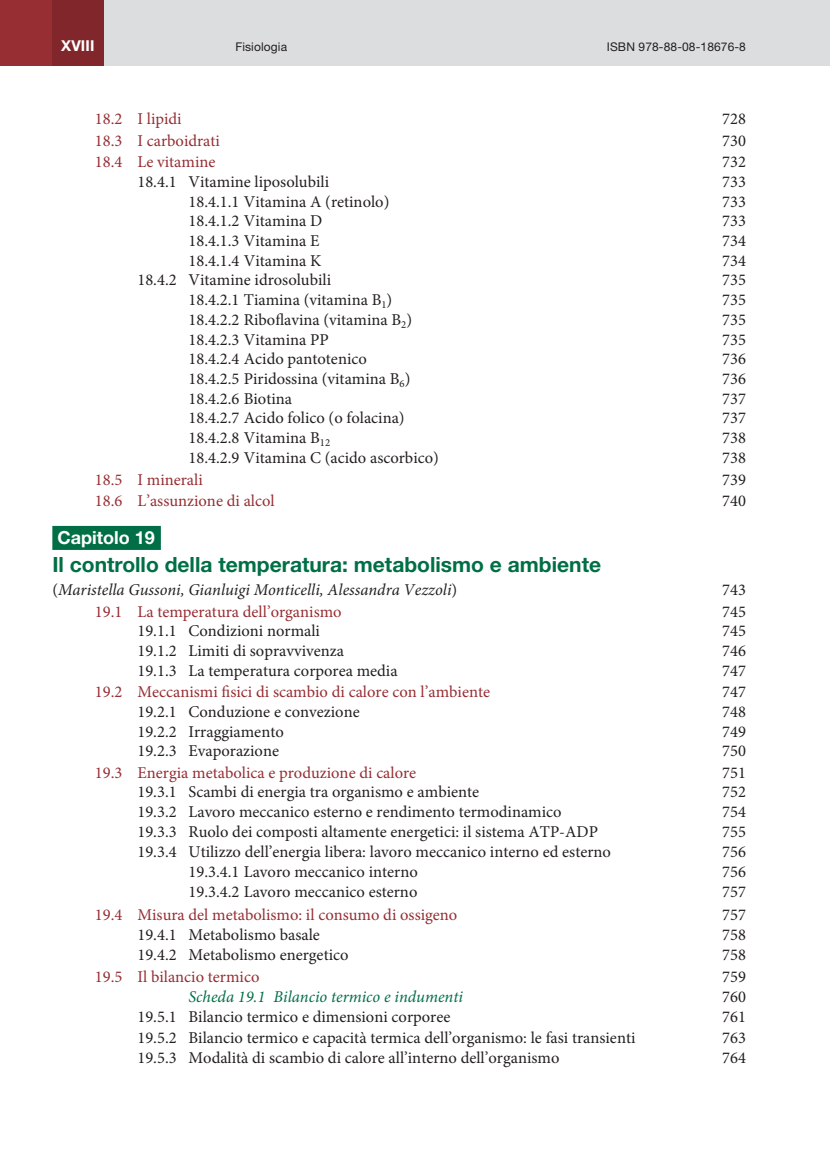
<style>
.page{position:relative;width:830px;height:1150px;background:#fff}
.page>*{position:absolute;margin:0;border:0;box-sizing:border-box;transform-origin:0 0}
.t1{font:700 21px "Helvetica Neue LT Std";color:#016f45}
.t2{font:700 18px "Helvetica Neue LT Std";color:#fff}
.t3{font:16.5px "Minion Pro";color:#231f20}
.t4{font:16.5px "Minion Pro";color:#962e33}
.t5{font:italic 16.5px "Minion Pro";color:#231f20}
.t6{font:italic 16.5px "Minion Pro";color:#016f45}
.t7{font:700 15px "Helvetica Neue LT Std";letter-spacing:.01em;color:#fff}
.t8{font:12px "Helvetica Neue LT Std";letter-spacing:.01em;color:#231f20}
.s1{font-style:normal}
</style>
<div class="page">
<div style="left:52px;top:0;width:777px;height:65px;background:#dcdddf"></div>
<div style="left:0;top:0;width:103px;height:65px;background:linear-gradient(to right,#9c3035,#7b252a)"></div>
<div style="left:52px;top:526px;width:109px;height:24px;background:#016f45"></div>
<p class="t7" style="left:61px;top:37px;width:35px">XVIII</p>
<p class="t8" style="left:235px;top:40px;width:53px">Fisiologia</p>
<p class="t8" style="left:606px;top:40px;width:141px">ISBN 978-88-08-18676-8</p>
<p class="t4" style="left:95px;top:108px;width:88px">18.2 I lipidi</p>
<p class="t3" style="left:722px;top:108px;width:25px">728</p>
<p class="t4" style="left:95px;top:129px;width:126px">18.3 I carboidrati</p>
<p class="t3" style="left:722px;top:129px;width:25px">730</p>
<p class="t4" style="left:95px;top:151px;width:122px">18.4 Le vitamine</p>
<p class="t3" style="left:722px;top:151px;width:25px">732</p>
<p class="t3" style="left:137px;top:170px;width:193px">18.4.1 Vitamine liposolubili</p>
<p class="t3" style="left:722px;top:170px;width:25px">733</p>
<p class="t3" style="left:188px;top:190px;width:202px">18.4.1.1 Vitamina A (retinolo)</p>
<p class="t3" style="left:722px;top:190px;width:25px">733</p>
<p class="t3" style="left:188px;top:210px;width:135px">18.4.1.2 Vitamina D</p>
<p class="t3" style="left:722px;top:210px;width:25px">733</p>
<p class="t3" style="left:188px;top:230px;width:132px">18.4.1.3 Vitamina E</p>
<p class="t3" style="left:722px;top:230px;width:25px">734</p>
<p class="t3" style="left:188px;top:249px;width:134px">18.4.1.4 Vitamina K</p>
<p class="t3" style="left:722px;top:249px;width:25px">734</p>
<p class="t3" style="left:137px;top:269px;width:195px">18.4.2 Vitamine idrosolubili</p>
<p class="t3" style="left:722px;top:269px;width:25px">735</p>
<p class="t3" style="left:188px;top:289px;width:205px">18.4.2.1 Tiamina (vitamina B<sub>1</sub>)</p>
<p class="t3" style="left:722px;top:289px;width:25px">735</p>
<p class="t3" style="left:188px;top:308px;width:225px">18.4.2.2 Riboflavina (vitamina B<sub>2</sub>)</p>
<p class="t3" style="left:722px;top:308px;width:25px">735</p>
<p class="t3" style="left:188px;top:328px;width:142px">18.4.2.3 Vitamina PP</p>
<p class="t3" style="left:722px;top:328px;width:25px">735</p>
<p class="t3" style="left:188px;top:348px;width:180px">18.4.2.4 Acido pantotenico</p>
<p class="t3" style="left:722px;top:348px;width:25px">736</p>
<p class="t3" style="left:188px;top:367px;width:223px">18.4.2.5 Piridossina (vitamina B<sub>6</sub>)</p>
<p class="t3" style="left:722px;top:367px;width:25px">736</p>
<p class="t3" style="left:188px;top:387px;width:105px">18.4.2.6 Biotina</p>
<p class="t3" style="left:722px;top:387px;width:25px">737</p>
<p class="t3" style="left:188px;top:407px;width:217px">18.4.2.7 Acido folico (o folacina)</p>
<p class="t3" style="left:722px;top:407px;width:25px">737</p>
<p class="t3" style="left:188px;top:427px;width:143px">18.4.2.8 Vitamina B<sub>12</sub></p>
<p class="t3" style="left:722px;top:427px;width:25px">738</p>
<p class="t3" style="left:188px;top:446px;width:252px">18.4.2.9 Vitamina C (acido ascorbico)</p>
<p class="t3" style="left:722px;top:446px;width:25px">738</p>
<p class="t4" style="left:95px;top:468px;width:109px">18.5 I minerali</p>
<p class="t3" style="left:722px;top:468px;width:25px">739</p>
<p class="t4" style="left:95px;top:489px;width:181px">18.6 L’assunzione di alcol</p>
<p class="t3" style="left:722px;top:489px;width:25px">740</p>
<p class="t2" style="left:57px;top:526px;width:99px">Capitolo 19</p>
<p class="t1" style="left:52px;top:552px;width:550px">Il controllo della temperatura: metabolismo e ambiente</p>
<p class="t5" style="left:52px;top:578px;width:406px"><span class="s1">(</span>Maristella Gussoni, Gianluigi Monticelli, Alessandra Vezzoli<span class="s1">)</span></p>
<p class="t3" style="left:722px;top:578px;width:25px">743</p>
<p class="t4" style="left:95px;top:600px;width:248px">19.1 La temperatura dell’organismo</p>
<p class="t3" style="left:722px;top:600px;width:25px">745</p>
<p class="t3" style="left:137px;top:620px;width:184px">19.1.1 Condizioni normali</p>
<p class="t3" style="left:722px;top:620px;width:25px">745</p>
<p class="t3" style="left:137px;top:639px;width:208px">19.1.2 Limiti di sopravvivenza</p>
<p class="t3" style="left:722px;top:639px;width:25px">746</p>
<p class="t3" style="left:137px;top:659px;width:261px">19.1.3 La temperatura corporea media</p>
<p class="t3" style="left:722px;top:659px;width:25px">747</p>
<p class="t4" style="left:95px;top:680px;width:396px">19.2 Meccanismi fisici di scambio di calore con l’ambiente</p>
<p class="t3" style="left:722px;top:680px;width:25px">747</p>
<p class="t3" style="left:137px;top:700px;width:224px">19.2.1 Conduzione e convezione</p>
<p class="t3" style="left:722px;top:700px;width:25px">748</p>
<p class="t3" style="left:137px;top:720px;width:148px">19.2.2 Irraggiamento</p>
<p class="t3" style="left:722px;top:720px;width:25px">749</p>
<p class="t3" style="left:137px;top:739px;width:143px">19.2.3 Evaporazione</p>
<p class="t3" style="left:722px;top:739px;width:25px">750</p>
<p class="t4" style="left:95px;top:761px;width:323px">19.3 Energia metabolica e produzione di calore</p>
<p class="t3" style="left:722px;top:761px;width:25px">751</p>
<p class="t3" style="left:137px;top:780px;width:343px">19.3.1 Scambi di energia tra organismo e ambiente</p>
<p class="t3" style="left:722px;top:780px;width:25px">752</p>
<p class="t3" style="left:137px;top:800px;width:425px">19.3.2 Lavoro meccanico esterno e rendimento termodinamico</p>
<p class="t3" style="left:722px;top:800px;width:25px">754</p>
<p class="t3" style="left:137px;top:820px;width:462px">19.3.3 Ruolo dei composti altamente energetici: il sistema ATP-ADP</p>
<p class="t3" style="left:722px;top:820px;width:25px">755</p>
<p class="t3" style="left:137px;top:840px;width:475px">19.3.4 Utilizzo dell’energia libera: lavoro meccanico interno ed esterno</p>
<p class="t3" style="left:722px;top:840px;width:25px">756</p>
<p class="t3" style="left:188px;top:860px;width:231px">19.3.4.1 Lavoro meccanico interno</p>
<p class="t3" style="left:722px;top:860px;width:25px">756</p>
<p class="t3" style="left:188px;top:880px;width:230px">19.3.4.2 Lavoro meccanico esterno</p>
<p class="t3" style="left:722px;top:880px;width:25px">757</p>
<p class="t4" style="left:95px;top:903px;width:364px">19.4 Misura del metabolismo: il consumo di ossigeno</p>
<p class="t3" style="left:722px;top:903px;width:25px">757</p>
<p class="t3" style="left:137px;top:923px;width:184px">19.4.1 Metabolismo basale</p>
<p class="t3" style="left:722px;top:923px;width:25px">758</p>
<p class="t3" style="left:137px;top:943px;width:212px">19.4.2 Metabolismo energetico</p>
<p class="t3" style="left:722px;top:943px;width:25px">758</p>
<p class="t4" style="left:95px;top:965px;width:166px">19.5 Il bilancio termico</p>
<p class="t3" style="left:722px;top:965px;width:25px">759</p>
<p class="t6" style="left:188px;top:985px;width:276px">Scheda 19.1 Bilancio termico e indumenti</p>
<p class="t3" style="left:722px;top:985px;width:25px">760</p>
<p class="t3" style="left:137px;top:1005px;width:314px">19.5.1 Bilancio termico e dimensioni corporee</p>
<p class="t3" style="left:722px;top:1005px;width:25px">761</p>
<p class="t3" style="left:137px;top:1026px;width:499px">19.5.2 Bilancio termico e capacità termica dell’organismo: le fasi transienti</p>
<p class="t3" style="left:722px;top:1026px;width:25px">763</p>
<p class="t3" style="left:137px;top:1046px;width:423px">19.5.3 Modalità di scambio di calore all’interno dell’organismo</p>
<p class="t3" style="left:722px;top:1046px;width:25px">764</p>
</div>
